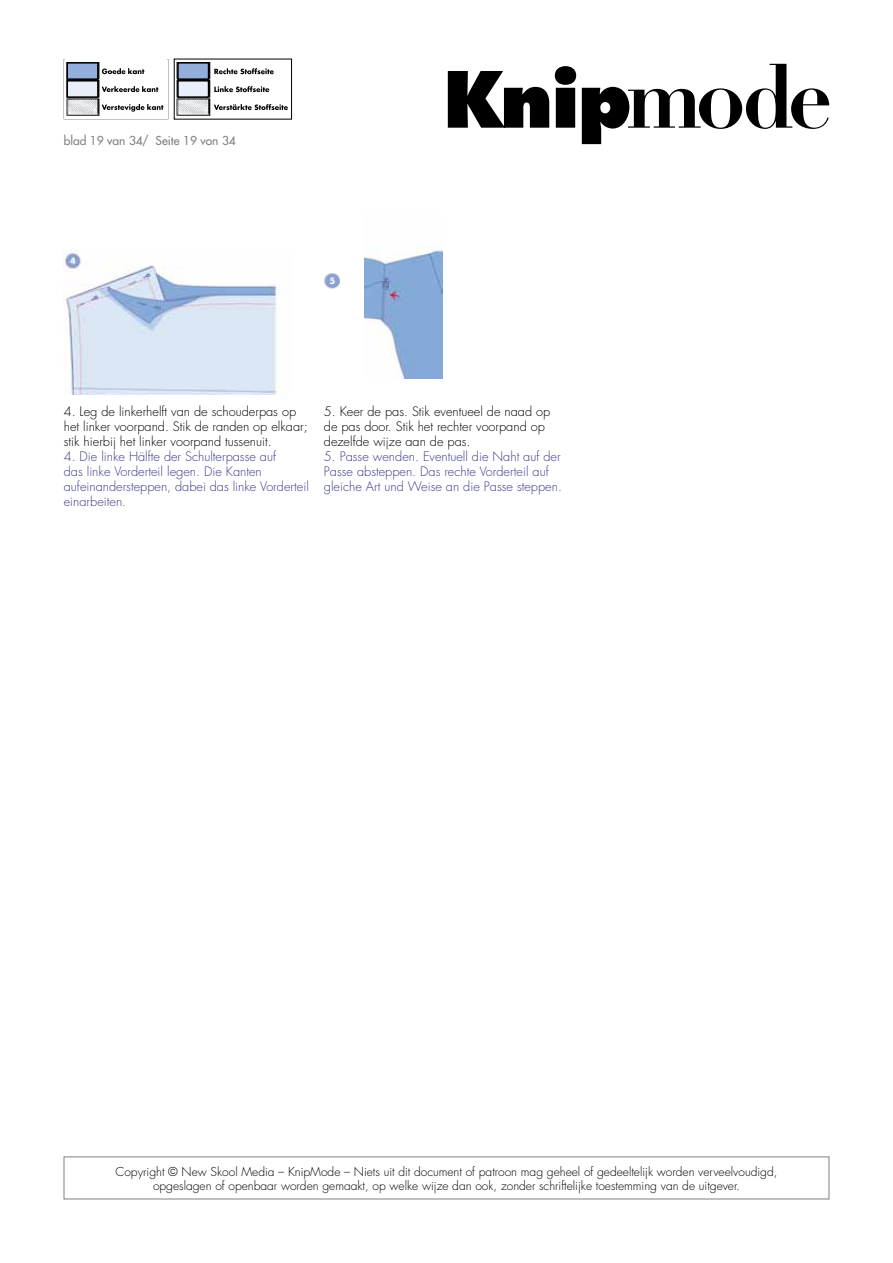
<style>
.page{position:relative;width:893px;height:1263px;background:#fff}
.page>*{position:absolute;margin:0;border:0;box-sizing:border-box;transform-origin:0 0}
.t1{font:300 12.75px/15px "Futura Std";color:#393a89}
.t2{font:300 12.75px/15px "Futura Std";color:#000}
.t3{font:300 12px/14.4px "Futura Std";color:#000;text-align:center}
.t4{font:500 12px "Futura Std";color:#818084}
</style>
<div class="page">
<svg style="left:64px;top:59px;width:104px;height:57px"></svg>
<img style="left:65px;top:59px;width:41px;height:51px">
<div style="left:67px;top:63px;width:31px;height:16px;background:#93aeda"></div>
<div style="left:66px;top:62px;width:33px;height:18px;border:2px solid #000"></div>
<div style="left:67px;top:81px;width:31px;height:16px;background:#e8eff8"></div>
<div style="left:66px;top:80px;width:33px;height:18px;border:2px solid #000"></div>
<img style="left:176px;top:62px;width:40px;height:54px">
<div style="left:178px;top:63px;width:31px;height:16px;background:#93aeda"></div>
<div style="left:177px;top:62px;width:32px;height:18px;border:2px solid #000"></div>
<div style="left:178px;top:81px;width:31px;height:16px;background:#e8eff8"></div>
<div style="left:177px;top:80px;width:32px;height:18px;border:2px solid #000"></div>
<hr style="left:65px;top:60px;width:102px;height:2px;background:#fff">
<svg style="left:214px;top:68px;width:60px;height:6px"></svg>
<svg style="left:214px;top:86px;width:55px;height:6px"></svg>
<svg style="left:214px;top:104px;width:74px;height:6px"></svg>
<img style="left:65px;top:252px;width:213px;height:143px">
<img style="left:324px;top:273px;width:16px;height:16px">
<img style="left:365px;top:247px;width:77px;height:132px">
<svg style="left:448px;top:64px;width:381px;height:80px"></svg>
<p class="t4" style="left:64px;top:133px;width:174px">blad 19 van 34/ Seite 19 von 34</p>
<p class="t2" style="left:64px;top:404px;width:245px">4. Leg de linkerhelft van de schouderpas op het linker voorpand. Stik de randen op elkaar; stik hierbij het linker voorpand tussenuit.</p>
<p class="t1" style="left:64px;top:449px;width:247px">4. Die linke Hälfte der Schulterpasse auf<br>das linke Vorderteil legen. Die Kanten aufeinandersteppen, dabei das linke Vorderteil einarbeiten.</p>
<p class="t2" style="left:324px;top:404px;width:228px">5. Keer de pas. Stik eventueel de naad op de pas door. Stik het rechter voorpand op dezelfde wijze aan de pas.</p>
<p class="t1" style="left:324px;top:449px;width:240px">5. Passe wenden. Eventuell die Naht auf der<br>Passe absteppen. Das rechte Vorderteil auf gleiche Art und Weise an die Passe steppen.</p>
<p class="t3" style="left:116px;top:1164px;width:663px">Copyright © New Skool Media – KnipMode – Niets uit dit document of patroon mag geheel of gedeeltelijk worden verveelvoudigd, opgeslagen of openbaar worden gemaakt, op welke wijze dan ook, zonder schriftelijke toestemming van de uitgever.</p>
</div>
